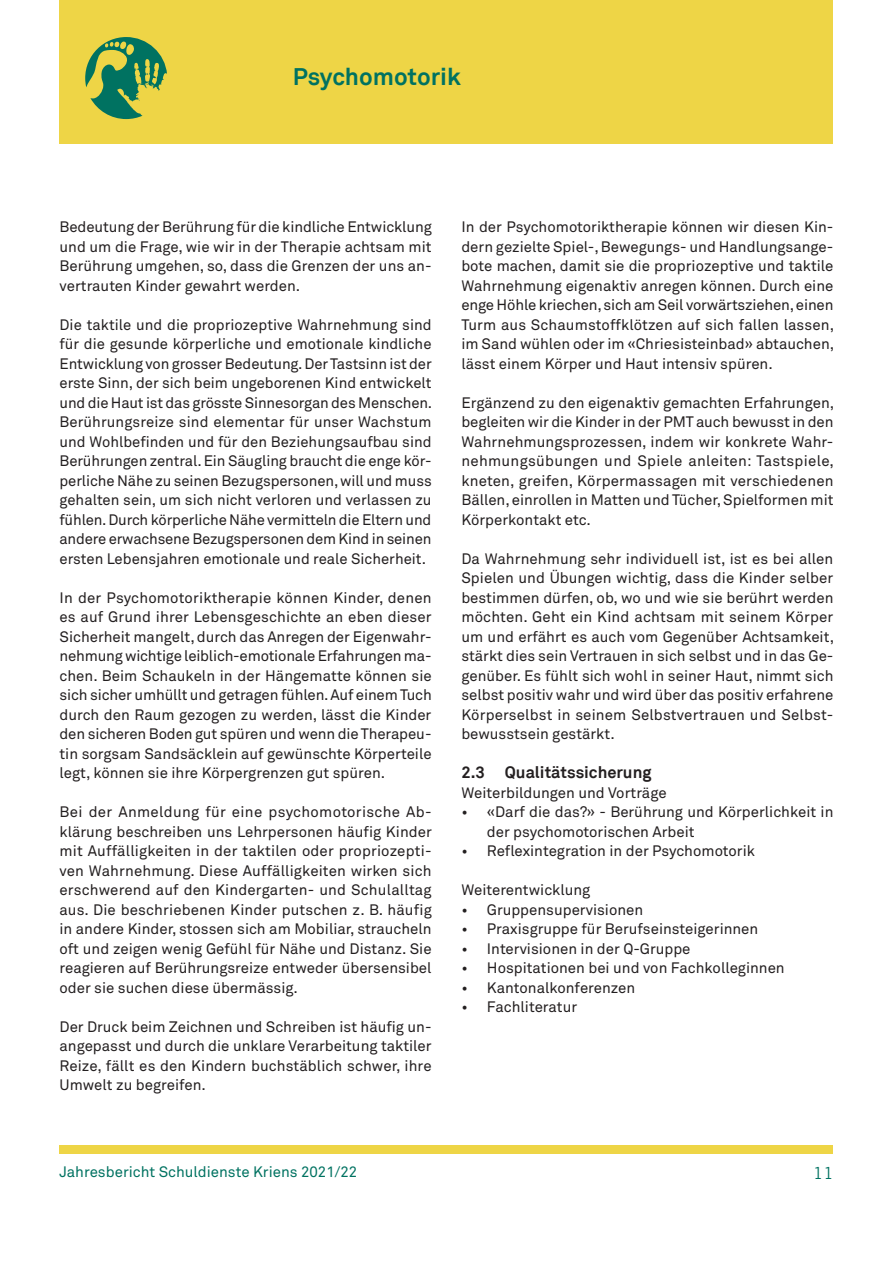
<style>
.page{position:relative;width:893px;height:1263px;background:#fff}
.page>*{position:absolute;margin:0;border:0;box-sizing:border-box;transform-origin:0 0}
.seitentitel{font:700 24px "Akkurat";letter-spacing:-.005em;color:#007261}
.zwischentitel{font:700 16.5px "Akkurat";color:#231f20}
.t1{font:16.5px "Trade Gothic LT Std";color:#007261}
.fliesstext_zweispalt{font:15px/19.5px "Akkurat";color:#231f20;text-align:justify}
.t2{font:15px "Akkurat";color:#007261}
</style>
<div class="page">
<div style="left:60px;top:1145px;width:773px;height:9px;background:#eed546"></div>
<div style="left:60px;top:0;width:773px;height:144px;background:#eed546"></div>
<svg style="left:85px;top:37px;width:82px;height:82px"></svg>
<p class="seitentitel" style="left:293px;top:62px;width:169px">Psychomotorik</p>
<p class="fliesstext_zweispalt" style="left:60px;top:218px;width:374px">Bedeutung der Berührung für die kindliche Entwicklung und um die Frage, wie wir in der Therapie achtsam mit Berührung umgehen, so, dass die Grenzen der uns an&shy;vertrauten Kinder gewahrt werden.</p>
<p class="fliesstext_zweispalt" style="left:60px;top:315px;width:374px">Die taktile und die propriozeptive Wahrnehmung sind für die gesunde körperliche und emotionale kindliche Entwicklung von grosser Bedeutung. Der Tastsinn ist der erste Sinn, der sich beim ungeborenen Kind entwickelt und die Haut ist das grösste Sinnesorgan des Menschen.<br>Berührungsreize sind elementar für unser Wachstum und Wohlbefinden und für den Beziehungsaufbau sind Berührungen zentral. Ein Säugling braucht die enge kör&shy;perliche Nähe zu seinen Bezugspersonen, will und muss gehalten sein, um sich nicht verloren und verlassen zu fühlen. Durch körperliche Nähe vermitteln die Eltern und andere erwachsene Bezugspersonen dem Kind in seinen ersten Lebensjahren emotionale und reale Sicherheit.</p>
<p class="fliesstext_zweispalt" style="left:60px;top:588px;width:374px">In der Psychomotoriktherapie können Kinder, denen es auf Grund ihrer Lebensgeschichte an eben dieser Sicherheit mangelt, durch das Anregen der Eigenwahr&shy;nehmung wichtige leiblich-emotionale Erfahrungen ma&shy;chen. Beim Schaukeln in der Hängematte können sie sich sicher umhüllt und getragen fühlen. Auf einem Tuch durch den Raum gezogen zu werden, lässt die Kinder den sicheren Boden gut spüren und wenn die Therapeu&shy;tin sorgsam Sandsäcklein auf gewünschte Körperteile legt, können sie ihre Körpergrenzen gut spüren.</p>
<p class="fliesstext_zweispalt" style="left:60px;top:803px;width:374px">Bei der Anmeldung für eine psychomotorische Ab&shy;klärung beschreiben uns Lehrpersonen häufig Kinder mit Auffälligkeiten in der taktilen oder propriozepti&shy;ven Wahrnehmung. Diese Auffälligkeiten wirken sich erschwerend auf den Kindergarten- und Schulalltag aus. Die beschriebenen Kinder putschen z. B. häufig in andere Kinder, stossen sich am Mobiliar, straucheln oft und zeigen wenig Gefühl für Nähe und Distanz. Sie reagieren auf Berührungsreize entweder übersensibel oder sie suchen diese übermässig.</p>
<p class="fliesstext_zweispalt" style="left:60px;top:1017px;width:374px">Der Druck beim Zeichnen und Schreiben ist häufig un&shy;angepasst und durch die unklare Verarbeitung taktiler Reize, fällt es den Kindern buchstäblich schwer, ihre Umwelt zu begreifen.</p>
<p class="fliesstext_zweispalt" style="left:461px;top:218px;width:374px">In der Psychomotoriktherapie können wir diesen Kin&shy;dern gezielte Spiel-, Bewegungs- und Handlungsange&shy;bote machen, damit sie die propriozeptive und taktile Wahrnehmung eigenaktiv anregen können. Durch eine enge Höhle kriechen, sich am Seil vorwärtsziehen, einen Turm aus Schaumstoffklötzen auf sich fallen lassen, im Sand wühlen oder im «Chriesisteinbad» abtauchen, lässt einem Körper und Haut intensiv spüren.</p>
<p class="fliesstext_zweispalt" style="left:461px;top:393px;width:374px">Ergänzend zu den eigenaktiv gemachten Erfahrungen, begleiten wir die Kinder in der PMT auch bewusst in den Wahrnehmungsprozessen, indem wir konkrete Wahr&shy;nehmungsübungen und Spiele anleiten: Tastspiele, kneten, greifen, Körpermassagen mit verschiedenen Bällen, einrollen in Matten und Tücher, Spielformen mit Körperkontakt etc.</p>
<p class="fliesstext_zweispalt" style="left:461px;top:549px;width:374px">Da Wahrnehmung sehr individuell ist, ist es bei allen Spielen und Übungen wichtig, dass die Kinder selber bestimmen dürfen, ob, wo und wie sie berührt werden möchten. Geht ein Kind achtsam mit seinem Körper um und erfährt es auch vom Gegenüber Achtsamkeit, stärkt dies sein Vertrauen in sich selbst und in das Ge&shy;genüber. Es fühlt sich wohl in seiner Haut, nimmt sich selbst positiv wahr und wird über das positiv erfahrene Körperselbst in seinem Selbstvertrauen und Selbst&shy;bewusstsein gestärkt.</p>
<p class="zwischentitel" style="left:461px;top:762px;width:192px">2.3 Qualitätssicherung</p>
<p class="fliesstext_zweispalt" style="left:461px;top:783px;width:207px">Weiterbildungen und Vorträge</p>
<p class="fliesstext_zweispalt" style="left:487px;top:803px;width:348px;text-indent:-26px">• «Darf die das?» - Berührung und Körperlichkeit in der psychomotorischen Arbeit</p>
<p class="fliesstext_zweispalt" style="left:461px;top:842px;width:295px">• Reflexintegration in der Psychomotorik</p>
<p class="fliesstext_zweispalt" style="left:461px;top:881px;width:131px">Weiterentwicklung</p>
<p class="fliesstext_zweispalt" style="left:461px;top:900px;width:183px">• Gruppensupervisionen</p>
<p class="fliesstext_zweispalt" style="left:461px;top:920px;width:298px">• Praxisgruppe für Berufseinsteigerinnen</p>
<p class="fliesstext_zweispalt" style="left:461px;top:939px;width:231px">• Intervisionen in der Q-Gruppe</p>
<p class="fliesstext_zweispalt" style="left:461px;top:959px;width:325px">• Hospitationen bei und von Fachkolleginnen</p>
<p class="fliesstext_zweispalt" style="left:461px;top:978px;width:175px">• Kantonalkonferenzen</p>
<p class="fliesstext_zweispalt" style="left:461px;top:998px;width:117px">• Fachliteratur</p>
<p class="t2" style="left:60px;top:1163px;width:299px">Jahresbericht Schuldienste Kriens 2021/22</p>
<p class="t1" style="left:813px;top:1163px;width:22px">11</p>
</div>
